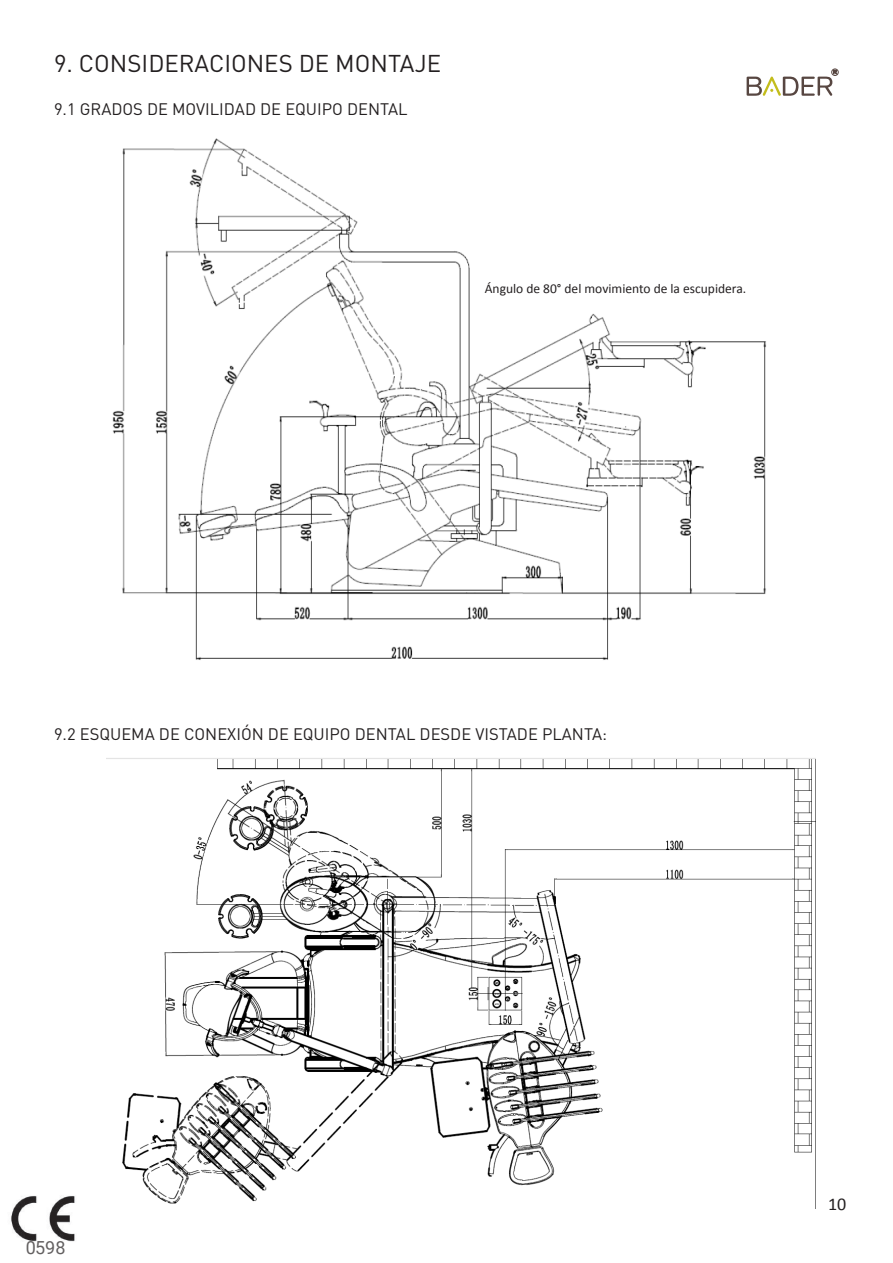
<style>
.page{position:relative;width:893px;height:1263px;background:#fff}
.page>*{position:absolute;margin:0;border:0;box-sizing:border-box;transform-origin:0 0}
.t1{font:24px "DIN Pro";color:#231f20}
.t2{font:18px "Roboto";color:#231f20}
.t3{font:18px "Calibri";color:#231f20}
.t4{font:16.5px "DIN Pro";color:#231f20}
.t5{font:13.5px "Calibri";color:#231f20}
</style>
<div class="page">
<div style="left:831px;top:69px;width:7px;height:7px;border:1px solid #574641;border-radius:50%"></div>
<svg style="left:747px;top:70px;width:90px;height:26px"></svg>
<img style="left:112px;top:138px;width:654px;height:522px">
<img style="left:107px;top:758px;width:708px;height:446px">
<img style="left:11px;top:1196px;width:64px;height:46px">
<p class="t1" style="left:54px;top:47px;width:389px">9. CONSIDERACIONES DE MONTAJE</p>
<p class="t4" style="left:54px;top:97px;width:355px">9.1 GRADOS DE MOVILIDAD DE EQUIPO DENTAL</p>
<p class="t5" style="left:485px;top:280px;width:263px">Ángulo de 80° del movimiento de la escupidera.</p>
<p class="t4" style="left:54px;top:723px;width:555px">9.2 ESQUEMA DE CONEXIÓN DE EQUIPO DENTAL DESDE VISTADE PLANTA:</p>
<p class="t2" style="left:25px;top:1235px;width:42px">0598</p>
<p class="t3" style="left:828px;top:1192px;width:20px">10</p>
</div>
